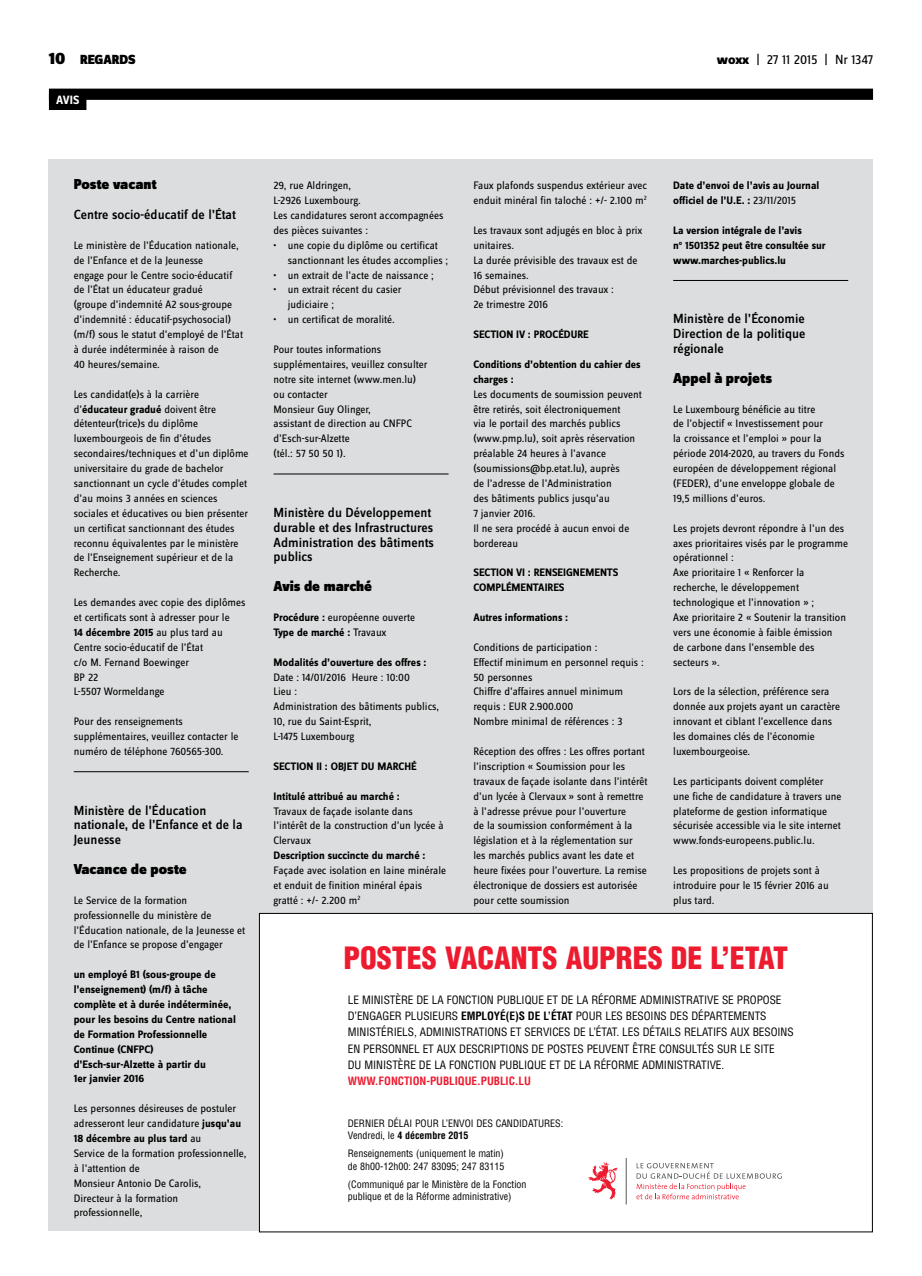
<style>
.page{position:relative;width:922px;height:1276px;background:#fff}
.page>*{position:absolute;margin:0;border:0;box-sizing:border-box;transform-origin:0 0}
.t1{font:900 condensed 30px "Helvetica";color:#ed1b2f}
.t2{font:900 15px "Zine Sans Dis";color:#000}
.t3{font:500 13.75px/14.9px "Zine Sans Dis";color:#000}
.t4{font:13.75px "Zine Sans Dis";letter-spacing:-.01em;color:#000}
.t5{font:900 13.75px "Zine Sans Dis";letter-spacing:-.01em;color:#000}
.t6{font:700 12.5px "Zine Sans Dis";color:#fff}
.t7{font:11.25px/14.9px "Zine Sans Dis";color:#000}
.t8{font:700 11.25px/14.9px "Zine Sans Dis";color:#000}
.t9{font:condensed 11.25px/16.2px "Helvetica";letter-spacing:-.005em;color:#000}
.t10{font:700 condensed 11.25px "Helvetica";letter-spacing:-.005em;color:#ed1b2f}
.t11{font:condensed 10px/12.5px "Helvetica";color:#000}
.s1{font-size:17.5px}
.s2{font-weight:800}
.s3{font-weight:700}
.s4{font-family:"Zine Slab Dis";font-weight:800}
.s5{font-weight:400}
</style>
<div class="page">
<div style="left:49px;top:159px;width:823px;height:1072px;background:#dcddde"></div>
<hr style="left:74px;top:771px;width:175px;height:1px;background:#000">
<hr style="left:273px;top:474px;width:175px;height:1px;background:#000">
<hr style="left:673px;top:280px;width:175px;height:1px;background:#000">
<div style="left:259px;top:914px;width:615px;height:317px;background:#fff"></div>
<div style="left:49px;top:89px;width:823px;height:11px;background:#000"></div>
<div style="left:49px;top:94px;width:37px;height:16px;background:#000"></div>
<hr style="left:625px;top:1158px;width:1px;height:46px;background:#58595b">
<svg style="left:588px;top:1162px;width:29px;height:37px"></svg>
<svg style="left:636px;top:1163px;width:145px;height:36px"></svg>
<p class="t5" style="left:49px;top:53px;width:88px"><span class="s1">10</span> REGARDS</p>
<p class="t4" style="left:716px;top:53px;width:157px"><span class="s2">woxx</span> | 27 11 2015 | Nr 1347</p>
<p class="t6" style="left:56px;top:93px;width:25px">AVIS</p>
<h2 class="t2" style="left:74px;top:176px;width:84px">Poste vacant</h2>
<p class="t3" style="left:74px;top:208px;width:164px">Centre socio-éducatif de l’État</p>
<p class="t7" style="left:74px;top:238px;width:171px">Le ministère de l’Éducation nationale, de l’Enfance et de la Jeunesse<br>engage pour le Centre socio-éducatif de l’État un éducateur gradué<br>(groupe d’indemnité A2 sous-groupe d’indemnité : éducatif-psychosocial) (m/f) sous le statut d’employé de l’État à durée indéterminée à raison de<br>40 heures/semaine.</p>
<p class="t7" style="left:74px;top:387px;width:176px">Les candidat(e)s à la carrière d’<span class="s3">éducateur gradué</span> doivent être détenteur(trice)s du diplôme luxembourgeois de fin d’études secondaires/techniques et d’un diplôme universitaire du grade de bachelor sanctionnant un cycle d’études complet d’au moins 3 années en sciences sociales et éducatives ou bien présenter un certificat sanctionnant des études reconnu équivalentes par le ministère de l’Enseignement supérieur et de la Recherche.</p>
<p class="t7" style="left:74px;top:595px;width:173px">Les demandes avec copie des diplômes et certificats sont à adresser pour le<br><span class="s3">14 décembre 2015</span> au plus tard au<br>Centre socio-éducatif de l’État<br>c/o M. Fernand Boewinger<br>BP 22<br>L-5507 Wormeldange</p>
<p class="t7" style="left:74px;top:714px;width:166px">Pour des renseignements supplémentaires, veuillez contacter le numéro de téléphone 760565-300.</p>
<p class="t3" style="left:74px;top:803px;width:170px">Ministère de l’Éducation nationale, de l’Enfance et de la<br>Jeunesse</p>
<h2 class="t2" style="left:74px;top:861px;width:115px">Vacance de poste</h2>
<p class="t7" style="left:74px;top:893px;width:173px">Le Service de la formation professionnelle du ministère de l’Éducation nationale, de la Jeunesse et de l’Enfance se propose d’engager</p>
<p class="t8" style="left:74px;top:967px;width:164px">un employé B1 (sous-groupe de l’enseignement) (m/f) à tâche complète et à durée indéterminée, pour les besoins du Centre national de Formation Professionnelle<br>Continue (CNFPC) d’Esch-sur-Alzette à partir du<br>1er janvier 2016</p>
<p class="t7" style="left:74px;top:1101px;width:174px">Les personnes désireuses de postuler adresseront leur candidature <span class="s3">jusqu’au<br>18 décembre au plus tard</span> au<br>Service de la formation professionnelle, à l’attention de<br>Monsieur Antonio De Carolis,<br>Directeur à la formation professionnelle,</p>
<p class="t7" style="left:273px;top:179px;width:79px">29, rue Aldringen,</p>
<p class="t7" style="left:273px;top:194px;width:89px">L-2926 Luxembourg.</p>
<p class="t7" style="left:273px;top:208px;width:171px">Les candidatures seront accompagnées</p>
<p class="t7" style="left:273px;top:223px;width:96px">des pièces suivantes :</p>
<p class="t7" style="left:273px;top:238px;width:166px"><span class="s4">·</span> une copie du diplôme ou certificat</p>
<p class="t7" style="left:288px;top:253px;width:162px">sanctionnant les études accomplies ;</p>
<p class="t7" style="left:273px;top:268px;width:162px"><span class="s4">·</span> un extrait de l’acte de naissance ;</p>
<p class="t7" style="left:273px;top:283px;width:129px"><span class="s4">·</span> un extrait récent du casier</p>
<p class="t7" style="left:288px;top:298px;width:48px">judiciaire ;</p>
<p class="t7" style="left:273px;top:313px;width:123px"><span class="s4">·</span> un certificat de moralité.</p>
<p class="t7" style="left:273px;top:342px;width:155px">Pour toutes informations supplémentaires, veuillez consulter notre site internet (www.men.lu) ou contacter<br>Monsieur Guy Olinger,<br>assistant de direction au CNFPC d’Esch-sur-Alzette<br>(tél.: 57 50 50 1).</p>
<p class="t3" style="left:273px;top:505px;width:162px">Ministère du Développement durable et des Infrastructures<br>Administration des bâtiments publics</p>
<h2 class="t2" style="left:273px;top:578px;width:100px">Avis de marché</h2>
<p class="t7" style="left:273px;top:610px;width:143px"><span class="s3">Procédure :</span> européenne ouverte<br><span class="s3">Type de marché :</span> Travaux</p>
<p class="t8" style="left:273px;top:655px;width:154px">Modalités d’ouverture des offres :</p>
<p class="t7" style="left:273px;top:670px;width:167px">Date : 14/01/2016 Heure : 10:00<br>Lieu :<br>Administration des bâtiments publics,<br>10, rue du Saint-Esprit,<br>L-1475 Luxembourg</p>
<p class="t8" style="left:273px;top:759px;width:145px">SECTION II : OBJET DU MARCHÉ</p>
<p class="t8" style="left:273px;top:789px;width:128px">Intitulé attribué au marché :</p>
<p class="t7" style="left:273px;top:804px;width:171px">Travaux de façade isolante dans l’intérêt de la construction d’un lycée à<br>Clervaux</p>
<p class="t8" style="left:273px;top:848px;width:153px">Description succincte du marché :</p>
<p class="t7" style="left:273px;top:863px;width:174px">Façade avec isolation en laine minérale et enduit de finition minéral épais gratté : +/- 2.200 m<sup>2</sup></p>
<p class="t7" style="left:473px;top:179px;width:175px">Faux plafonds suspendus extérieur avec enduit minéral fin taloché : +/- 2.100 m<sup>2</sup>  </p>
<p class="t7" style="left:473px;top:223px;width:170px">Les travaux sont adjugés en bloc à prix unitaires.  <br>La durée prévisible des travaux est de<br>16 semaines.<br>Début prévisionnel des travaux :<br>2e trimestre 2016</p>
<p class="t8" style="left:473px;top:328px;width:117px">SECTION IV : PROCÉDURE</p>
<p class="t8" style="left:473px;top:357px;width:169px">Conditions d’obtention du cahier des charges :</p>
<p class="t7" style="left:473px;top:387px;width:170px">Les documents de soumission peuvent être retirés, soit électroniquement<br>via le portail des marchés publics (www.pmp.lu), soit après réservation préalable 24 heures à l’avance (soumissions@bp.etat.lu), auprès<br>de l’adresse de l’Administration<br>des bâtiments publics jusqu’au<br>7 janvier 2016.  <br>Il ne sera procédé à aucun envoi de bordereau</p>
<p class="t8" style="left:473px;top:566px;width:146px">SECTION VI : RENSEIGNEMENTS<br>COMPLÉMENTAIRES</p>
<p class="t8" style="left:473px;top:610px;width:96px">Autres informations :</p>
<p class="t7" style="left:473px;top:640px;width:172px">Conditions de participation :<br>Effectif minimum en personnel requis :<br>50 personnes  <br>Chiffre d’affaires annuel minimum requis : EUR 2.900.000<br>Nombre minimal de références : 3</p>
<p class="t7" style="left:473px;top:744px;width:175px">Réception des offres : Les offres portant l’inscription « Soumission pour les travaux de façade isolante dans l’intérêt d’un lycée à Clervaux » sont à remettre à l’adresse prévue pour l’ouverture<br>de la soumission conformément à la législation et à la réglementation sur les marchés publics avant les date et heure fixées pour l’ouverture. La remise électronique de dossiers est autorisée pour cette soumission</p>
<p class="t8" style="left:673px;top:179px;width:148px">Date d’envoi de l’avis au Journal officiel de l’U.E. : <span class="s5">23/11/2015</span></p>
<p class="t8" style="left:673px;top:223px;width:154px">La version intégrale de l’avis<br>n<sup>o</sup> 1501352 peut être consultée sur www.marches-publics.lu</p>
<p class="t3" style="left:673px;top:312px;width:134px;text-align:justify">Ministère de l’Économie Direction de la politique régionale</p>
<h2 class="t2" style="left:673px;top:370px;width:100px">Appel à projets</h2>
<p class="t7" style="left:673px;top:402px;width:173px">Le Luxembourg bénéficie au titre<br>de l’objectif « Investissement pour<br>la croissance et l’emploi » pour la période 2014-2020, au travers du Fonds européen de développement régional (FEDER), d’une enveloppe globale de 19,5 millions d’euros.</p>
<p class="t7" style="left:673px;top:521px;width:176px">Les projets devront répondre à l’un des axes prioritaires visés par le programme opérationnel :<br>Axe prioritaire 1 « Renforcer la recherche, le développement technologique et l’innovation » ;<br>Axe prioritaire 2 « Soutenir la transition vers une économie à faible émission<br>de carbone dans l’ensemble des secteurs ».</p>
<p class="t7" style="left:673px;top:685px;width:168px">Lors de la sélection, préférence sera donnée aux projets ayant un caractère innovant et ciblant l’excellence dans les domaines clés de l’économie luxembourgeoise.</p>
<p class="t7" style="left:673px;top:774px;width:170px">Les participants doivent compléter une fiche de candidature à travers une plateforme de gestion informatique sécurisée accessible via le site internet www.fonds-europeens.public.lu.</p>
<p class="t7" style="left:673px;top:863px;width:157px">Les propositions de projets sont à introduire pour le 15 février 2016 au plus tard.</p>
<h1 class="t1" style="left:343px;top:939px;width:446px">POSTES VACANTS AUPRES DE L’ETAT</h1>
<p class="t9" style="left:348px;top:991px;width:447px">LE MINISTÈRE DE LA FONCTION PUBLIQUE ET DE LA RÉFORME ADMINISTRATIVE SE PROPOSE D’ENGAGER PLUSIEURS <span class="s3">EMPLOYÉ(E)S DE L’ÉTAT</span> POUR LES BESOINS DES DÉPARTEMENTS MINISTÉRIELS, ADMINISTRATIONS ET SERVICES DE L’ÉTAT. LES DÉTAILS RELATIFS AUX BESOINS EN PERSONNEL ET AUX DESCRIPTIONS DE POSTES PEUVENT ÊTRE CONSULTÉS SUR LE SITE<br>DU MINISTÈRE DE LA FONCTION PUBLIQUE ET DE LA RÉFORME ADMINISTRATIVE.</p>
<p class="t10" style="left:348px;top:1074px;width:185px">WWW.FONCTION-PUBLIQUE.PUBLIC.LU</p>
<p class="t11" style="left:348px;top:1116px;width:217px">DERNIER DÉLAI POUR L’ENVOI DES CANDIDATURES:<br>VENDREDI, LE <span class="s3">4 DÉCEMBRE 2015</span></p>
<p class="t11" style="left:348px;top:1147px;width:158px">RENSEIGNEMENTS (UNIQUEMENT LE MATIN)<br>DE 8H00-12H00: 247 83095; 247 83115</p>
<p class="t11" style="left:348px;top:1177px;width:180px">(COMMUNIQUÉ PAR LE MINISTÈRE DE LA FONCTION<br>PUBLIQUE ET DE LA RÉFORME ADMINISTRATIVE)</p>
</div>
